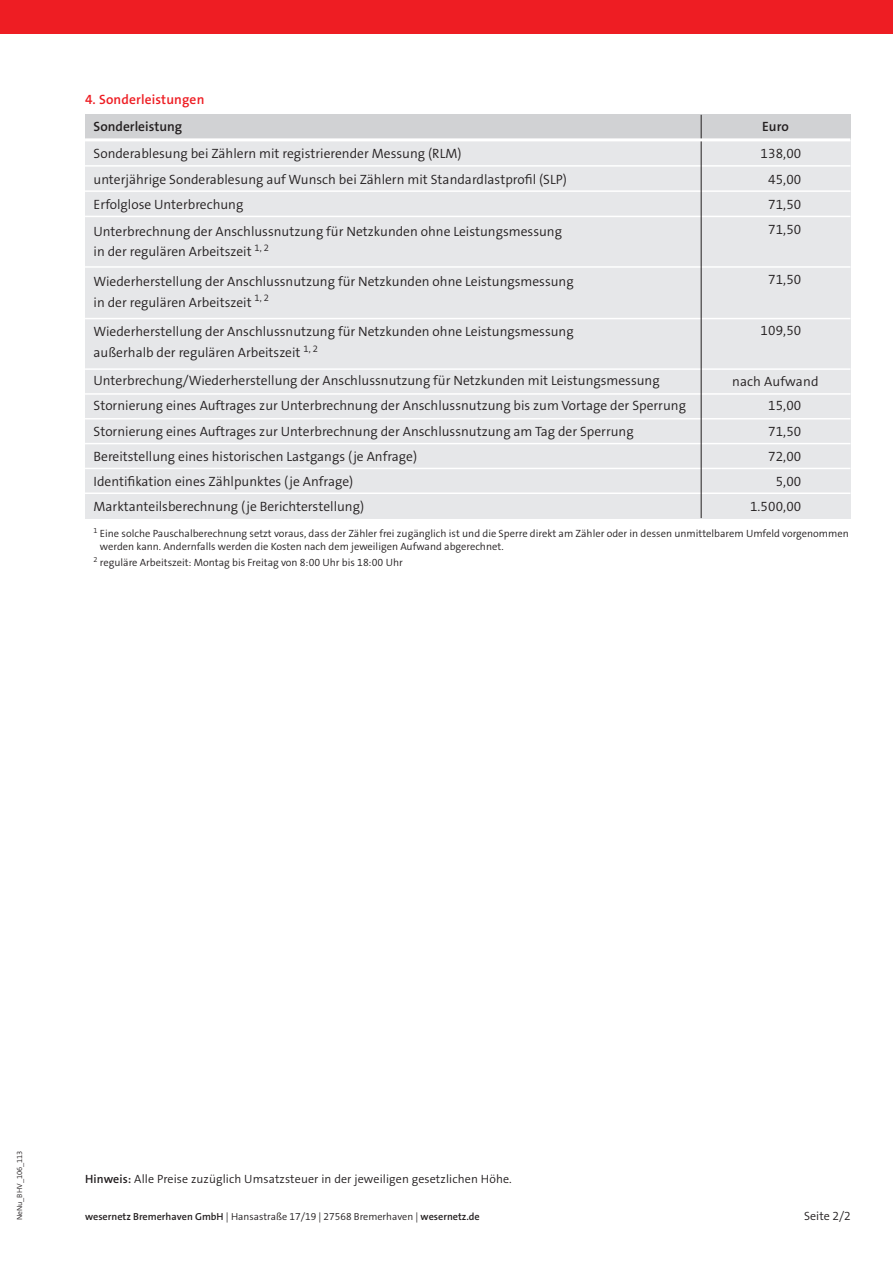
<style>
.page{position:relative;width:893px;height:1263px;background:#fff}
.page>*{position:absolute;margin:0;border:0;box-sizing:border-box;transform-origin:0 0}
.t1{font:13.5px/25.2px "The Sans LP4 Se Lig";color:#231f20}
.t2{font:13.5px "The Sans LP6 Se Bld";letter-spacing:.01em;color:#ee1d23}
.t3{font:13.5px "The Sans LP6 Se Bld";color:#231f20}
.t4{font:12px "The Sans LP4 Se Lig";letter-spacing:.01em;color:#231f20}
.t5{font:10.5px/12.6px "The Sans LP4 Se Lig";color:#231f20}
.t6{font:10.2px "The Sans LP6 Se Bld";color:#231f20}
.t7{font:7.5px "The Sans LP4 Se Lig";color:#231f20}
.s1{font-family:"The Sans LP6 Se Bld"}
.s2{font-family:"The Sans LP4 Se Lig"}
</style>
<div class="page">
<div style="left:0;top:0;width:893px;height:34px;background:#ee1d23"></div>
<div style="left:85px;top:115px;width:765px;height:25px;background:#d1d2d4"></div>
<div style="left:85px;top:140px;width:765px;height:378px;background:#e6e7e9"></div>
<hr style="left:85px;top:165px;width:765px;height:2px;background:#fff">
<hr style="left:85px;top:190px;width:765px;height:2px;background:#fff">
<hr style="left:85px;top:216px;width:765px;height:1px;background:#fff">
<hr style="left:85px;top:266px;width:765px;height:2px;background:#fff">
<hr style="left:85px;top:368px;width:765px;height:2px;background:#fff">
<hr style="left:85px;top:318px;width:765px;height:1px;background:#fff">
<hr style="left:85px;top:393px;width:765px;height:2px;background:#fff">
<hr style="left:85px;top:418px;width:765px;height:1px;background:#fff">
<hr style="left:85px;top:443px;width:765px;height:1px;background:#fff">
<hr style="left:85px;top:468px;width:765px;height:1px;background:#fff">
<hr style="left:85px;top:492px;width:765px;height:2px;background:#fff">
<hr style="left:701px;top:115px;width:1px;height:403px;background:#231f20">
<hr style="left:85px;top:138px;width:765px;height:3px;background:#fff">
<p class="t2" style="left:85px;top:90px;width:121px">4. Sonderleistungen</p>
<p class="t3" style="left:94px;top:118px;width:90px">Sonderleistung</p>
<p class="t3" style="left:762px;top:118px;width:28px">Euro</p>
<p class="t1" style="left:761px;top:141px;width:42px;text-align:center">138,00<br>45,00<br>71,50<br>71,50</p>
<p class="t1" style="left:768px;top:267px;width:35px">71,50</p>
<p class="t1" style="left:761px;top:318px;width:42px">109,50</p>
<p class="t1" style="left:94px;top:141px;width:475px">Sonderablesung bei Zählern mit registrierender Messung (RLM)<br>unterjährige Sonderablesung auf Wunsch bei Zählern mit Standardlastprofil (SLP)<br>Erfolglose Unterbrechung</p>
<p class="t1" style="left:94px;top:221px;width:470px;line-height:20.7px">Unterbrechnung der Anschlussnutzung für Netzkunden ohne Leistungsmessung in der regulären Arbeitszeit <sup>1,</sup> <sup>2</sup></p>
<p class="t1" style="left:94px;top:271px;width:482px;line-height:20.7px">Wiederherstellung der Anschlussnutzung für Netzkunden ohne Leistungsmessung in der regulären Arbeitszeit <sup>1,</sup> <sup>2</sup></p>
<p class="t1" style="left:94px;top:322px;width:482px;line-height:20.7px">Wiederherstellung der Anschlussnutzung für Netzkunden ohne Leistungsmessung außerhalb der regulären Arbeitszeit <sup>1,</sup> <sup>2</sup></p>
<p class="t1" style="left:94px;top:368px;width:594px">Unterbrechung/Wiederherstellung der Anschlussnutzung für Netzkunden mit Leistungsmessung Stornierung eines Auftrages zur Unterbrechnung der Anschlussnutzung bis zum Vortage der Sperrung Stornierung eines Auftrages zur Unterbrechnung der Anschlussnutzung am Tag der Sperrung Bereitstellung eines historischen Lastgangs (je Anfrage)<br>Identifikation eines Zählpunktes (je Anfrage)<br>Marktanteilsberechnung (je Berichterstellung)</p>
<p class="t5" style="left:100px;top:527px;width:750px;text-indent:-6px"><sup>1</sup> Eine solche Pauschalberechnung setzt voraus, dass der Zähler frei zugänglich ist und die Sperre direkt am Zähler oder in dessen unmittelbarem Umfeld vorgenommen werden kann. Andernfalls werden die Kosten nach dem jeweiligen Aufwand abgerechnet.</p>
<p class="t5" style="left:94px;top:556px;width:311px"><sup>2</sup> reguläre Arbeitszeit: Montag bis Freitag von 8:00 Uhr bis 18:00 Uhr</p>
<p class="t1" style="left:732px;top:369px;width:88px">nach Aufwand</p>
<p class="t1" style="left:750px;top:393px;width:53px;text-align:right">15,00<br>71,50<br>72,00<br>5,00<br>1.500,00</p>
<p class="t7" style="left:15px;top:1220px;width:72px;rotate:-90deg">NeNu_BHV_106_113</p>
<p class="t4" style="left:85px;top:1171px;width:428px"><span class="s1">Hinweis:</span> Alle Preise zuzüglich Umsatzsteuer in der jeweiligen gesetzlichen Höhe.</p>
<p class="t6" style="left:85px;top:1210px;width:396px">wesernetz Bremerhaven GmbH <span class="s2">| Hansastraße 17/19 | 27568 Bremerhaven |</span> wesernetz.de</p>
<p class="t4" style="left:804px;top:1209px;width:48px">Seite 2/2</p>
</div>
